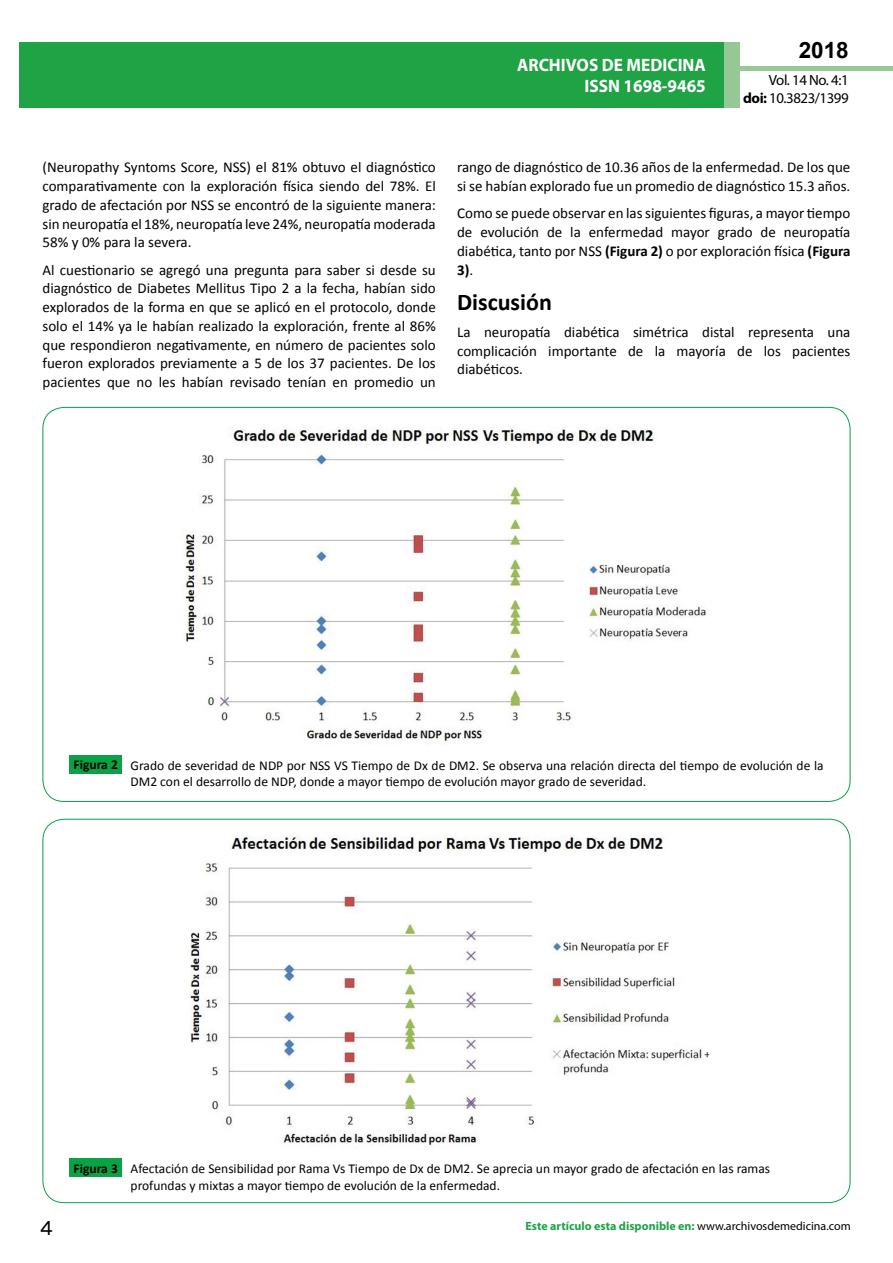
<style>
.page{position:relative;width:893px;height:1263px;background:#fff}
.page>*{position:absolute;margin:0;border:0;box-sizing:border-box;transform-origin:0 0}
.t1{font:25.5px "Tunga";color:#000}
.t2{font:700 24px "Calibri";color:#000}
.t3{font:700 22.5px "Arial";color:#000}
.t4{font:700 18px/21.6px "Myriad Pro";color:#fff;text-align:right;scale:.96 1}
.t5{font:15px/18.8px "Calibri";color:#000;text-align:justify}
.t6{font:14.85px/17.9px "Myriad Pro";letter-spacing:-.03em;color:#000;text-align:right}
.t7{font:13.5px/16.2px "Calibri";color:#000}
.t8{font:700 12px "Myriad Pro";color:#1fa345}
.s1{font-weight:700}
.s2{color:#1da34a}
.s3{font-weight:400;color:#000}
</style>
<div class="page">
<div style="left:722px;top:66px;width:171px;height:5px;background:#96c996"></div>
<div style="left:19px;top:42px;width:706px;height:66px;background:#1fa345"></div>
<div style="left:725px;top:42px;width:15px;height:66px;background:#96c896"></div>
<img style="left:184px;top:428px;width:522px;height:313px">
<div style="left:69px;top:755px;width:53px;height:18px;background:#09a245"></div>
<img style="left:190px;top:837px;width:519px;height:308px">
<div style="left:69px;top:1158px;width:53px;height:19px;background:#09a245"></div>
<p class="t4" style="left:517px;top:53px;width:198px">ARCHIVOS DE MEDICINA<br>ISSN 1698-9465</p>
<h3 class="t3" style="left:799px;top:35px;width:52px">2018</h3>
<p class="t6" style="left:743px;top:71px;width:107px">Vol. 14 No. 4:1 <span class="s1">doi:</span> 10.3823/1399</p>
<p class="t5" style="left:43px;top:158px;width:395px">(Neuropathy Syntoms Score, NSS) el 81% obtuvo el diagnóstico comparativamente con la exploración física siendo del 78%. El grado de afectación por NSS se encontró de la siguiente manera: sin neuropatía el 18%, neuropatía leve 24%, neuropatía moderada 58% y 0% para la severa.</p>
<p class="t5" style="left:42px;top:260px;width:395px">Al cuestionario se agregó una pregunta para saber si desde su diagnóstico de Diabetes Mellitus Tipo 2 a la fecha, habían sido explorados de la forma en que se aplicó en el protocolo, donde solo el 14% ya le habían realizado la exploración, frente al 86% que respondieron negativamente, en número de pacientes solo fueron explorados previamente a 5 de los 37 pacientes. De los pacientes que no les habían revisado tenían en promedio un</p>
<p class="t5" style="left:457px;top:158px;width:395px">rango de diagnóstico de 10.36 años de la enfermedad. De los que si se habían explorado fue un promedio de diagnóstico 15.3 años.</p>
<p class="t5" style="left:457px;top:204px;width:395px">Como se puede observar en las siguientes figuras, a mayor tiempo de evolución de la enfermedad mayor grado de neuropatía diabética, tanto por NSS <span class="s1">(Figura 2)</span> o por exploración física <span class="s1">(Figura 3)</span>.</p>
<h2 class="t2" style="left:457px;top:286px;width:96px">Discusión</h2>
<p class="t5" style="left:457px;top:323px;width:395px">La neuropatía diabética simétrica distal representa una complicación importante de la mayoría de los pacientes diabéticos.</p>
<p class="t7" style="left:131px;top:757px;width:694px;text-indent:-57px"><span class="s1">Figura 2</span> Grado de severidad de NDP por NSS VS Tiempo de Dx de DM2. Se observa una relación directa del tiempo de evolución de la<br>DM2 con el desarrollo de NDP, donde a mayor tiempo de evolución mayor grado de severidad.</p>
<p class="t7" style="left:131px;top:1161px;width:641px;text-indent:-57px"><span class="s1">Figura 3</span> Afectación de Sensibilidad por Rama Vs Tiempo de Dx de DM2. Se aprecia un mayor grado de afectación en las ramas profundas y mixtas a mayor tiempo de evolución de la enfermedad.</p>
<h1 class="t1" style="left:40px;top:1211px;width:15px">4</h1>
<p class="t8" style="left:525px;top:1218px;width:327px">Este artículo esta disp<span class="s2">oni</span>ble en: <span class="s3">www.archivosdemedicina.com</span></p>
</div>
